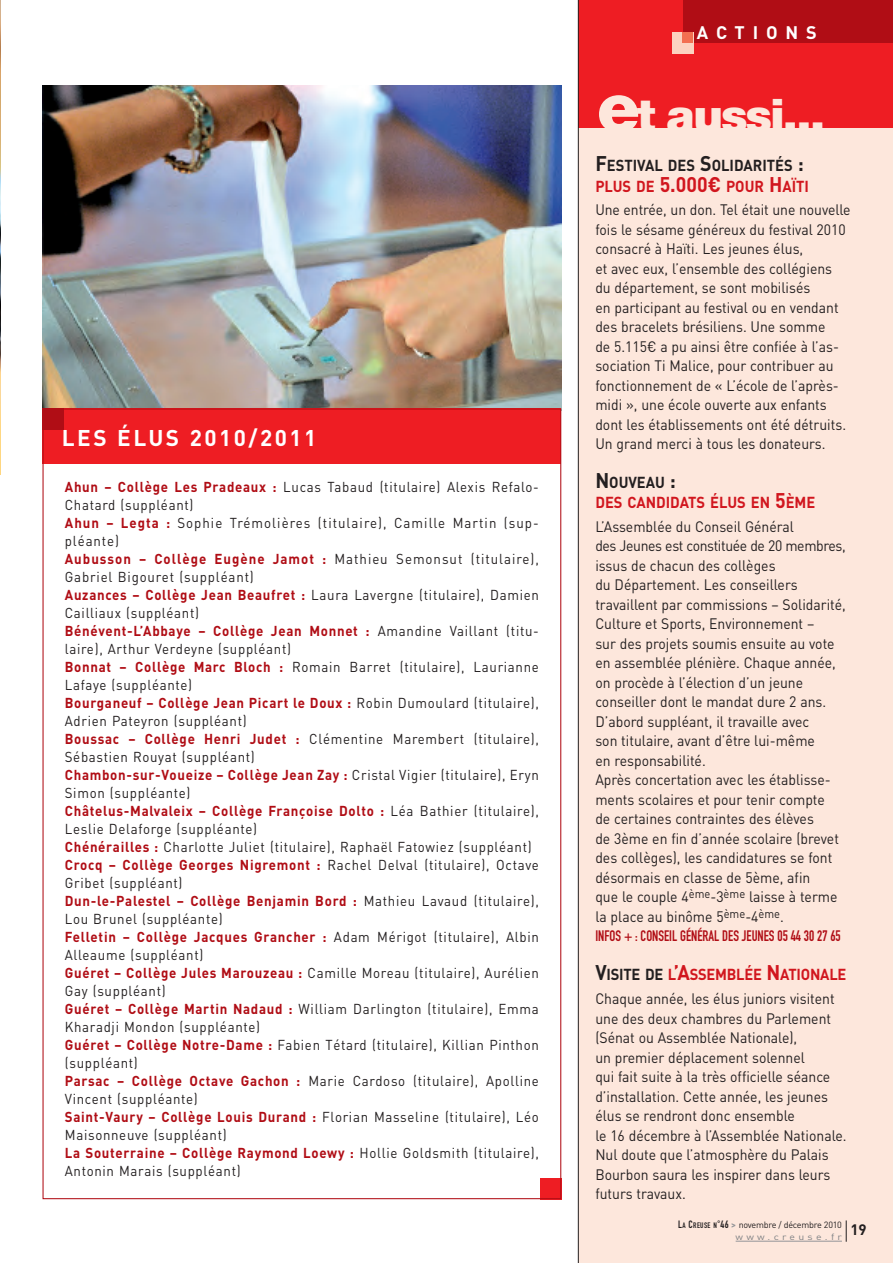
<style>
.page{position:relative;width:893px;height:1263px;background:#fff}
.page>*{position:absolute;margin:0;border:0;box-sizing:border-box;transform-origin:0 0}
.t1{font:900 49.65px "Nimbus Sans Novus T";letter-spacing:-.03em;color:#fde7dc}
.t2{font:700 22.5px "DIN";letter-spacing:.11em;color:#fff}
.t3{font:700 18px "DIN";letter-spacing:.435em;color:#fff}
.t4{font:700 15.75px/19.5px "DIN";letter-spacing:-.015em;color:#d1161e;scale:.93 1}
.t5{font:700 15.75px/20.2px "DIN";color:#231f20;scale:.93 1}
.t6{font:15px/19.5px "DIN";color:#231f20;scale:.93 1}
.t7{font:15px "DIN Engschrift";color:#b00d15;scale:.93 1}
.t8{font:14.25px/18px "DIN";letter-spacing:.05em;color:#231f20;scale:.93 1}
.t9{font:9px/12px "DIN";letter-spacing:-.025em;color:#231f20}
.s1{font-weight:700;color:#b00d15}
.s2{font-size:73.5px}
.s3{font-size:21px}
.s4{color:#d1161e}
.s5{font-size:21px;color:#d1161e}
.s6{font-size:21px;color:#231f20}
.s7{color:#231f20}
.s8{font-family:"DIN Engschrift";font-size:10.5px}
.s9{font-family:"DIN Engschrift";font-size:7.8px}
.s10{font-weight:700;color:#939598}
.s11{color:#808285}
</style>
<div class="page">
<div style="left:578px;top:128px;width:315px;height:1135px;background:#fde7dc"></div>
<div style="left:578px;top:0;width:315px;height:128px;background:#ee1d23"></div>
<hr style="left:578px;top:0;width:1px;height:1263px;background:#231f20">
<div style="left:683px;top:0;width:210px;height:43px;background:#b00d15"></div>
<div style="left:672px;top:32px;width:21px;height:21px;background:#fcd2c0"></div>
<div style="left:683px;top:32px;width:10px;height:11px;background:#f36f51"></div>
<hr style="left:736px;top:1241px;width:106px;height:1px;background:#939598">
<svg style="left:846px;top:1220px;width:1px;height:22px"></svg>
<img style="left:0;top:0;width:1px;height:474px">
<img style="left:43px;top:85px;width:518px;height:323px">
<div style="left:540px;top:1178px;width:21px;height:21px;background:#ee1d23"></div>
<div style="left:43px;top:408px;width:518px;height:56px;background:#ee1d23"></div>
<div style="left:43px;top:408px;width:21px;height:22px;background:#b00d15"></div>
<h2 class="t2" style="left:62px;top:424px;width:256px">LES ÉLUS 2010/2011</h2>
<p class="t8" style="left:65px;top:478px;width:511px"><span class="s1">Ahun – Collège Les Pradeaux :</span> Lucas Tabaud (titulaire) Alexis Refalo-Chatard (suppléant)<br><span class="s1">Ahun – Legta :</span> Sophie Trémolières (titulaire), Camille Martin (sup&shy;pléante)<br><span class="s1">Aubusson – Collège Eugène Jamot :</span> Mathieu Semonsut (titulaire), Gabriel Bigouret (suppléant)<br><span class="s1">Auzances – Collège Jean Beaufret :</span> Laura Lavergne (titulaire), Damien Cailliaux (suppléant)<br><span class="s1">Bénévent-L’Abbaye – Collège Jean Monnet :</span> Amandine Vaillant (titu&shy;laire), Arthur Verdeyne (suppléant)<br><span class="s1">Bonnat – Collège Marc Bloch :</span> Romain Barret (titulaire), Laurianne Lafaye (suppléante)<br><span class="s1">Bourganeuf – Collège Jean Picart le Doux :</span> Robin Dumoulard (titulaire), Adrien Pateyron (suppléant)<br><span class="s1">Boussac – Collège Henri Judet :</span> Clémentine Marembert (titulaire), Sébastien Rouyat (suppléant)<br><span class="s1">Chambon-sur-Voueize – Collège Jean Zay :</span> Cristal Vigier (titulaire), Eryn Simon (suppléante)<br><span class="s1">Châtelus-Malvaleix – Collège Françoise Dolto :</span> Léa Bathier (titulaire), Leslie Delaforge (suppléante)<br><span class="s1">Chénérailles :</span> Charlotte Juliet (titulaire), Raphaël Fatowiez (suppléant)<br><span class="s1">Crocq – Collège Georges Nigremont :</span> Rachel Delval (titulaire), Octave Gribet (suppléant)<br><span class="s1">Dun-le-Palestel – Collège Benjamin Bord :</span> Mathieu Lavaud (titulaire), Lou Brunel (suppléante)<br><span class="s1">Felletin – Collège Jacques Grancher :</span> Adam Mérigot (titulaire), Albin Alleaume (suppléant)<br><span class="s1">Guéret – Collège Jules Marouzeau :</span> Camille Moreau (titulaire), Aurélien Gay (suppléant)<br><span class="s1">Guéret – Collège Martin Nadaud :</span> William Darlington (titulaire), Emma Kharadji Mondon (suppléante)<br><span class="s1">Guéret – Collège Notre-Dame :</span> Fabien Tétard (titulaire), Killian Pinthon (suppléant)<br><span class="s1">Parsac – Collège Octave Gachon :</span> Marie Cardoso (titulaire), Apolline Vincent (suppléante)<br><span class="s1">Saint-Vaury – Collège Louis Durand :</span> Florian Masseline (titulaire), Léo Maisonneuve (suppléant)<br><span class="s1">La Souterraine – Collège Raymond Loewy :</span> Hollie Goldsmith (titulaire), Antonin Marais (suppléant)</p>
<p class="t3" style="left:697px;top:22px;width:121px">ACTIONS</p>
<h1 class="t1" style="left:597px;top:85px;width:229px"><span class="s2">e</span>t aussi...</h1>
<p class="t5" style="left:595px;top:155px;width:231px"><span class="s3">F</span>ESTIVAL DES <span class="s3">S</span>OLIDARITÉS <span class="s3">:<br></span><span class="s4">PLUS DE</span> <span class="s5">5.000€</span> <span class="s4">POUR</span> <span class="s5">H</span><span class="s4">AÏTI</span></p>
<p class="t6" style="left:595px;top:200px;width:276px">Une entrée, un don. Tel était une nouvelle fois le sésame généreux du festival 2010 consacré à Haïti. Les jeunes élus,<br>et avec eux, l’ensemble des collégiens du département, se sont mobilisés<br>en participant au festival ou en vendant des bracelets brésiliens. Une somme<br>de 5.115€ a pu ainsi être confiée à l’as&shy;sociation Ti Malice, pour contribuer au fonctionnement de « L’école de l’après&shy;midi », une école ouverte aux enfants dont les établissements ont été détruits.<br>Un grand merci à tous les donateurs.</p>
<p class="t4" style="left:595px;top:473px;width:238px"><span class="s6">N</span><span class="s7">OUVEAU</span> <span class="s6">:<br></span>DES CANDIDATS ÉLUS EN <span class="s3">5</span>ÈME</p>
<p class="t6" style="left:595px;top:516px;width:271px">L’Assemblée du Conseil Général<br>des Jeunes est constituée de 20 membres, issus de chacun des collèges<br>du Département. Les conseillers travaillent par commissions – Solidarité, Culture et Sports, Environnement –<br>sur des projets soumis ensuite au vote en assemblée plénière. Chaque année, on procède à l’élection d’un jeune conseiller dont le mandat dure 2 ans.<br>D’abord suppléant, il travaille avec<br>son titulaire, avant d’être lui-même<br>en responsabilité.<br>Après concertation avec les établisse&shy;ments scolaires et pour tenir compte<br>de certaines contraintes des élèves<br>de 3ème en fin d’année scolaire (brevet des collèges), les candidatures se font désormais en classe de 5ème, afin<br>que le couple 4<sup>ème</sup>-3<sup>ème</sup> laisse à terme la place au binôme 5<sup>ème</sup>-4<sup>ème</sup>.</p>
<p class="t7" style="left:595px;top:930px;width:265px">INFOS + : CONSEIL GÉNÉRAL DES JEUNES 05 44 30 27 65</p>
<p class="t4" style="left:595px;top:964px;width:272px"><span class="s6">V</span><span class="s7">ISITE DE</span> L<span class="s3">’A</span>SSEMBLÉE <span class="s3">N</span>ATIONALE</p>
<p class="t6" style="left:595px;top:988px;width:272px">Chaque année, les élus juniors visitent une des deux chambres du Parlement (Sénat ou Assemblée Nationale),<br>un premier déplacement solennel<br>qui fait suite à la très officielle séance d’installation. Cette année, les jeunes élus se rendront donc ensemble<br>le 16 décembre à l’Assemblée Nationale.<br>Nul doute que l’atmosphère du Palais Bourbon saura les inspirer dans leurs futurs travaux.</p>
<p class="t9" style="left:735px;top:1218px;width:133px;text-indent:-57px"><span class="s8">L</span><span class="s9">A</span> <span class="s8">C</span><span class="s9">REUSE N</span><span class="s8">°46</span> <span class="s10">&gt;</span> novembre / décembre 2010 <span class="s11">www.creuse.fr</span> <sup>19</sup></p>
</div>
